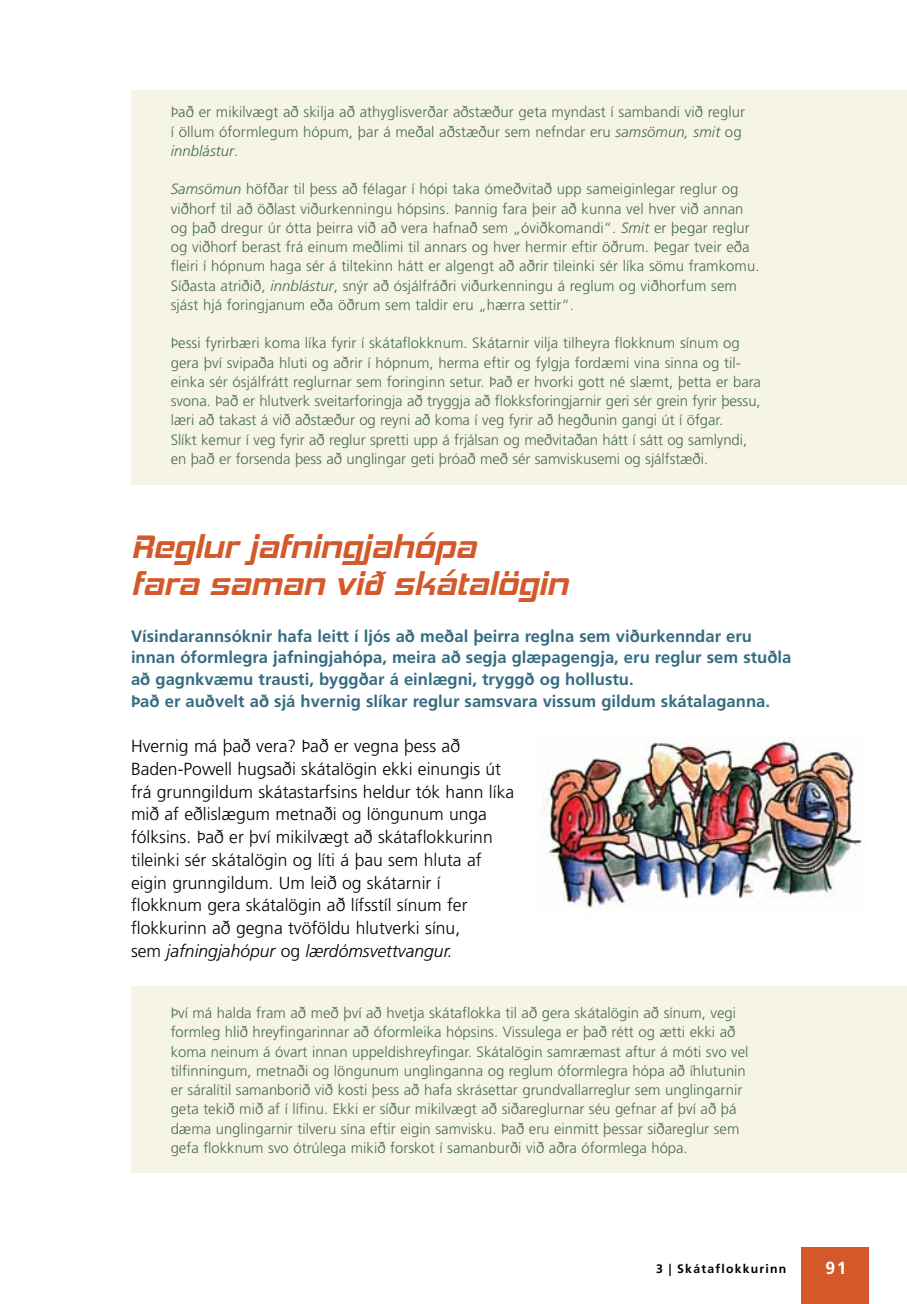
<style>
.page{position:relative;width:907px;height:1304px;background:#fff}
.page>*{position:absolute;margin:0;border:0;box-sizing:border-box;transform-origin:0 0}
.t1{font:italic 700 33.25px/36.8px "Hemi Head Rg";color:#d4582a}
.t2{font:300 17.5px/22.8px "Frutiger";color:#000}
.t3{font:700 17.5px "Frutiger";color:#fff}
.t4{font:700 16.62px/21.5px "Frutiger";color:#346c81}
.t5{font:300 14.88px/19.2px "Frutiger";color:#496e44}
.t6{font:700 12.25px "Frutiger";letter-spacing:.1em;color:#000}
.s1{font-style:italic}
</style>
<div class="page">
<div style="left:801px;top:1247px;width:68px;height:57px;background:#d4582a"></div>
<div style="left:131px;top:987px;width:776px;height:186px;background:#f5f4e7"></div>
<div style="left:131px;top:90px;width:776px;height:394px;background:#f5f4e7"></div>
<img style="left:543px;top:737px;width:321px;height:179px">
<p class="t5" style="left:171px;top:103px;width:576px">Það er mikilvægt að skilja að athyglisverðar aðstæður geta myndast í sambandi við reglur í öllum óformlegum hópum, þar á meðal aðstæður sem nefndar eru <span class="s1">samsömun, smit</span> og <span class="s1">innblástur</span>.</p>
<p class="t5" style="left:171px;top:180px;width:590px"><span class="s1">Samsömun</span> höfðar til þess að félagar í hópi taka ómeðvitað upp sameiginlegar reglur og viðhorf til að öðlast viðurkenningu hópsins. Þannig fara þeir að kunna vel hver við annan og það dregur úr ótta þeirra við að vera hafnað sem „óviðkomandi“. <span class="s1">Smit</span> er þegar reglur og viðhorf berast frá einum meðlimi til annars og hver hermir eftir öðrum. Þegar tveir eða fleiri í hópnum haga sér á tiltekinn hátt er algengt að aðrir tileinki sér líka sömu framkomu.<br>Síðasta atriðið, <span class="s1">innblástur</span>, snýr að ósjálfráðri viðurkenningu á reglum og viðhorfum sem sjást hjá foringjanum eða öðrum sem taldir eru „hærra settir“.</p>
<p class="t5" style="left:171px;top:334px;width:592px">Þessi fyrirbæri koma líka fyrir í skátaflokknum. Skátarnir vilja tilheyra flokknum sínum og gera því svipaða hluti og aðrir í hópnum, herma eftir og fylgja fordæmi vina sinna og til&shy;einka sér ósjálfrátt reglurnar sem foringinn setur. Það er hvorki gott né slæmt, þetta er bara svona. Það er hlutverk sveitarforingja að tryggja að flokksforingjarnir geri sér grein fyrir þessu, læri að takast á við aðstæður og reyni að koma í veg fyrir að hegðunin gangi út í öfgar.<br>Slíkt kemur í veg fyrir að reglur spretti upp á frjálsan og meðvitaðan hátt í sátt og samlyndi, en það er forsenda þess að unglingar geti þróað með sér samviskusemi og sjálfstæði.</p>
<h1 class="t1" style="left:131px;top:529px;width:440px">Reglur jafningjahópa<br>fara saman við skátalögin</h1>
<p class="t4" style="left:131px;top:625px;width:662px">Vísindarannsóknir hafa leitt í ljós að meðal þeirra reglna sem viðurkenndar eru innan óformlegra jafningjahópa, meira að segja glæpagengja, eru reglur sem stuðla að gagnkvæmu trausti, byggðar á einlægni, tryggð og hollustu.<br>Það er auðvelt að sjá hvernig slíkar reglur samsvara vissum gildum skátalaganna.</p>
<p class="t2" style="left:131px;top:735px;width:385px">Hvernig má það vera? Það er vegna þess að Baden-Powell hugsaði skátalögin ekki einungis út frá grunngildum skátastarfsins heldur tók hann líka mið af eðlislægum metnaði og löngunum unga fólksins. Það er því mikilvægt að skátaflokkurinn tileinki sér skátalögin og líti á þau sem hluta af eigin grunngildum. Um leið og skátarnir í flokknum gera skátalögin að lífsstíl sínum fer flokkurinn að gegna tvöföldu hlutverki sínu,<br>sem <span class="s1">jafningjahópur</span> og <span class="s1">lærdómsvettvangur.</span></p>
<p class="t5" style="left:171px;top:1003px;width:579px">Því má halda fram að með því að hvetja skátaflokka til að gera skátalögin að sínum, vegi formleg hlið hreyfingarinnar að óformleika hópsins. Vissulega er það rétt og ætti ekki að koma neinum á óvart innan uppeldishreyfingar. Skátalögin samræmast aftur á móti svo vel tilfinningum, metnaði og löngunum unglinganna og reglum óformlegra hópa að íhlutunin er sáralítil samanborið við kosti þess að hafa skrásettar grundvallarreglur sem unglingarnir geta tekið mið af í lífinu. Ekki er síður mikilvægt að siðareglurnar séu gefnar af því að þá dæma unglingarnir tilveru sína eftir eigin samvisku. Það eru einmitt þessar siðareglur sem gefa flokknum svo ótrúlega mikið forskot í samanburði við aðra óformlega hópa.</p>
<p class="t6" style="left:656px;top:1261px;width:132px">3 | Skátaflokkurinn</p>
<p class="t3" style="left:825px;top:1257px;width:23px">91</p>
</div>
